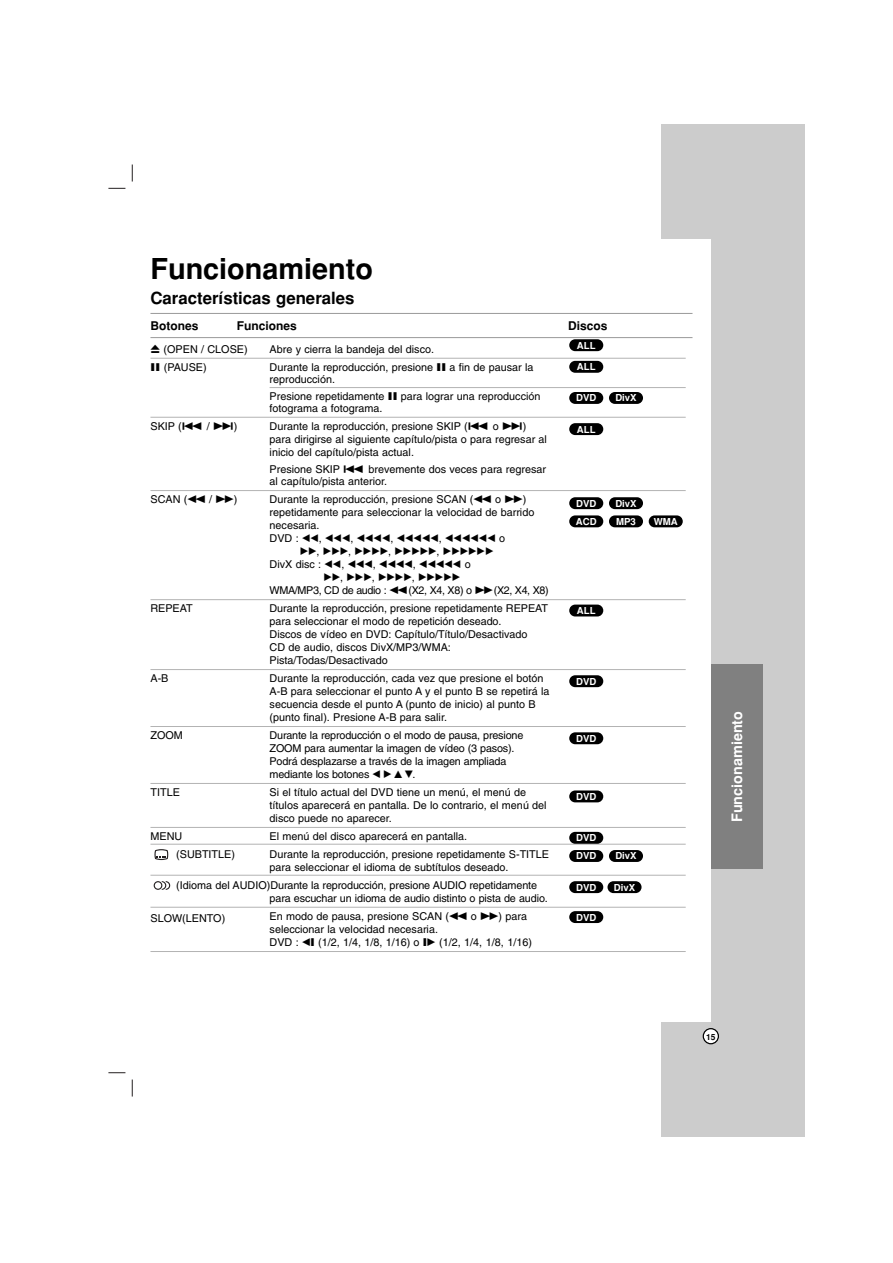
<style>
.page{position:relative;width:893px;height:1263px;background:#fff}
.page>*{position:absolute;margin:0;border:0;box-sizing:border-box;transform-origin:0 0}
.t1{font:700 28.8px "Helvetica";color:#000}
.t2{font:700 16.8px "Helvetica";color:#000}
.t3{font:700 14.4px "Helvetica";color:#fff}
.t4{font:700 12px "Helvetica";color:#000}
.t5{font:10.8px/12.9px "Helvetica";color:#000}
.t6{font:10.8px "Sony PS Common";color:#000}
.t7{font:10.8px "Helvetica";letter-spacing:-.035em;color:#000}
.t8{font:700 9.6px "Helvetica";color:#fff}
.t9{font:700 8.4px "Helvetica";color:#000}
.s1{font-family:"Sony PS Common"}
.s2{font-family:"Helvetica"}
</style>
<div class="page">
<svg style="left:132px;top:165px;width:1px;height:17px"></svg>
<svg style="left:132px;top:1080px;width:1px;height:17px"></svg>
<svg style="left:108px;top:188px;width:17px;height:1px"></svg>
<svg style="left:108px;top:1072px;width:17px;height:1px"></svg>
<div style="left:661px;top:124px;width:143px;height:1013px;background:#ccc"></div>
<div style="left:601px;top:239px;width:109px;height:783px;background:#fff"></div>
<svg style="left:702px;top:1028px;width:17px;height:16px"></svg>
<div style="left:710px;top:665px;width:52px;height:204px;background:#808080"></div>
<hr style="left:150px;top:313px;width:542px;height:1px;background:#999">
<hr style="left:150px;top:337px;width:542px;height:1px;background:#999">
<hr style="left:150px;top:358px;width:535px;height:1px;background:#b3b3b3">
<hr style="left:269px;top:387px;width:416px;height:1px;background:#b3b3b3">
<hr style="left:150px;top:417px;width:535px;height:1px;background:#b3b3b3">
<hr style="left:150px;top:490px;width:535px;height:1px;background:#b3b3b3">
<hr style="left:150px;top:599px;width:535px;height:1px;background:#b3b3b3">
<hr style="left:150px;top:669px;width:535px;height:1px;background:#b3b3b3">
<hr style="left:150px;top:726px;width:535px;height:1px;background:#b3b3b3">
<hr style="left:150px;top:783px;width:535px;height:1px;background:#b3b3b3">
<hr style="left:150px;top:827px;width:535px;height:1px;background:#b3b3b3">
<hr style="left:150px;top:844px;width:535px;height:1px;background:#b3b3b3">
<hr style="left:150px;top:875px;width:535px;height:1px;background:#b3b3b3">
<hr style="left:150px;top:907px;width:535px;height:1px;background:#b3b3b3">
<hr style="left:150px;top:951px;width:535px;height:1px;background:#b3b3b3">
<svg style="left:154px;top:881px;width:16px;height:9px"></svg>
<svg style="left:154px;top:849px;width:14px;height:11px"></svg>
<div style="left:569px;top:911px;width:34px;height:12px;background:#000;border-radius:6px"></div>
<div style="left:607px;top:881px;width:34px;height:12px;background:#000;border-radius:6px"></div>
<div style="left:569px;top:881px;width:34px;height:12px;background:#000;border-radius:6px"></div>
<div style="left:609px;top:850px;width:34px;height:12px;background:#000;border-radius:6px"></div>
<div style="left:569px;top:850px;width:34px;height:12px;background:#000;border-radius:6px"></div>
<div style="left:569px;top:832px;width:34px;height:12px;background:#000;border-radius:6px"></div>
<div style="left:569px;top:790px;width:34px;height:12px;background:#000;border-radius:6px"></div>
<div style="left:569px;top:732px;width:34px;height:12px;background:#000;border-radius:6px"></div>
<div style="left:569px;top:675px;width:34px;height:12px;background:#000;border-radius:6px"></div>
<div style="left:569px;top:605px;width:34px;height:11px;background:#000;border-radius:6px"></div>
<div style="left:648px;top:515px;width:34px;height:12px;background:#000;border-radius:6px"></div>
<div style="left:609px;top:515px;width:34px;height:12px;background:#000;border-radius:6px"></div>
<div style="left:569px;top:515px;width:34px;height:12px;background:#000;border-radius:6px"></div>
<div style="left:609px;top:497px;width:34px;height:12px;background:#000;border-radius:6px"></div>
<div style="left:569px;top:497px;width:34px;height:12px;background:#000;border-radius:6px"></div>
<div style="left:569px;top:423px;width:34px;height:12px;background:#000;border-radius:6px"></div>
<div style="left:609px;top:392px;width:34px;height:12px;background:#000;border-radius:6px"></div>
<div style="left:569px;top:392px;width:34px;height:12px;background:#000;border-radius:6px"></div>
<div style="left:569px;top:361px;width:34px;height:12px;background:#000;border-radius:6px"></div>
<div style="left:569px;top:339px;width:34px;height:12px;background:#000;border-radius:6px"></div>
<h1 class="t1" style="left:150px;top:258px;width:224px">Funcionamiento</h1>
<h2 class="t2" style="left:150px;top:292px;width:205px">Características generales</h2>
<p class="t4" style="left:150px;top:322px;width:49px">Botones</p>
<p class="t4" style="left:237px;top:322px;width:61px">Funciones</p>
<p class="t5" style="left:150px;top:344px;width:99px"><span class="s1">Z</span> (OPEN / CLOSE)</p>
<p class="t5" style="left:269px;top:344px;width:166px">Abre y cierra la bandeja del disco.</p>
<p class="t5" style="left:150px;top:361px;width:58px"><span class="s1">X</span> (PAUSE)</p>
<p class="t5" style="left:269px;top:362px;width:265px;line-height:12.1px">Durante la reproducción, presione <span class="s1">X</span> a fin de pausar la reproducción.</p>
<p class="t5" style="left:269px;top:391px;width:272px;line-height:12.1px">Presione repetidamente <span class="s1">X</span> para lograr una reproducción fotograma a fotograma.</p>
<p class="t5" style="left:150px;top:421px;width:88px">SKIP (<span class="s1">.</span> / <span class="s1">&gt;</span>)</p>
<p class="t5" style="left:269px;top:421px;width:279px">Durante la reproducción, presione SKIP (<span class="s1">.</span> o <span class="s1">&gt;</span>) para dirigirse al siguiente capítulo/pista o para regresar al inicio del capítulo/pista actual.</p>
<p class="t5" style="left:269px;top:464px;width:278px;line-height:12.1px">Presione SKIP <span class="s1">.</span> brevemente dos veces para regresar al capítulo/pista anterior.</p>
<p class="t5" style="left:150px;top:494px;width:88px">SCAN (<span class="s1">M</span> / <span class="s1">M</span>)</p>
<p class="t5" style="left:269px;top:494px;width:266px">Durante la reproducción, presione SCAN (<span class="s1">M</span> o <span class="s1">M</span>) repetidamente para seleccionar la velocidad de barrido necesaria.</p>
<p class="t6" style="left:269px;top:532px;width:237px"><span class="s2">DVD :</span> BB<span class="s2">,</span> BBB<span class="s2">,</span> BBBB<span class="s2">,</span> BBBBB<span class="s2">,</span> BBBBBB <span class="s2">o</span></p>
<p class="t6" style="left:300px;top:545px;width:195px">BB<span class="s2">,</span> BBB<span class="s2">,</span> BBBB<span class="s2">,</span> BBBBB<span class="s2">,</span> BBBBBB</p>
<p class="t6" style="left:269px;top:558px;width:203px"><span class="s2">DivX disc :</span> BB<span class="s2">,</span> BBB<span class="s2">,</span> BBBB<span class="s2">,</span> BBBBB <span class="s2">o</span></p>
<p class="t6" style="left:323px;top:571px;width:138px">BB<span class="s2">,</span> BBB<span class="s2">,</span> BBBB<span class="s2">,</span> BBBBB</p>
<p class="t7" style="left:269px;top:586px;width:280px">WMA/MP3, CD de audio : <span class="s1">M</span> (X2, X4, X8) o <span class="s1">M</span> (X2, X4, X8)</p>
<p class="t5" style="left:150px;top:603px;width:44px">REPEAT</p>
<p class="t5" style="left:269px;top:603px;width:280px">Durante la reproducción, presione repetidamente REPEAT para seleccionar el modo de repetición deseado.<br>Discos de vídeo en DVD: Capítulo/Título/Desactivado<br>CD de audio, discos DivX/MP3/WMA:<br>Pista/Todas/Desactivado</p>
<p class="t5" style="left:150px;top:673px;width:20px">A-B</p>
<p class="t5" style="left:269px;top:673px;width:281px">Durante la reproducción, cada vez que presione el botón A-B para seleccionar el punto A y el punto B se repetirá la secuencia desde el punto A (punto de inicio) al punto B (punto final). Presione A-B para salir.</p>
<p class="t5" style="left:150px;top:730px;width:34px">ZOOM</p>
<p class="t5" style="left:269px;top:730px;width:255px">Durante la reproducción o el modo de pausa, presione ZOOM para aumentar la imagen de vídeo (3 pasos).<br>Podrá desplazarse a través de la imagen ampliada mediante los botones <span class="s1">B B V V</span>.</p>
<p class="t5" style="left:150px;top:787px;width:31px">TITLE</p>
<p class="t5" style="left:269px;top:787px;width:278px">Si el título actual del DVD tiene un menú, el menú de títulos aparecerá en pantalla. De lo contrario, el menú del disco puede no aparecer.</p>
<p class="t5" style="left:150px;top:831px;width:33px">MENU</p>
<p class="t5" style="left:269px;top:831px;width:199px">El menú del disco aparecerá en pantalla.</p>
<p class="t5" style="left:176px;top:849px;width:60px">(SUBTITLE)</p>
<p class="t5" style="left:269px;top:849px;width:281px">Durante la reproducción, presione repetidamente S-TITLE para seleccionar el idioma de subtítulos deseado.</p>
<p class="t5" style="left:269px;top:880px;width:280px;text-indent:-93px">(Idioma del AUDIO)Durante la reproducción, presione AUDIO repetidamente para escuchar un idioma de audio distinto o pista de audio.</p>
<p class="t5" style="left:150px;top:913px;width:76px">SLOW(LENTO)</p>
<p class="t5" style="left:269px;top:911px;width:264px">En modo de pausa, presione SCAN (<span class="s1">M</span> o <span class="s1">M</span>) para seleccionar la velocidad necesaria.<br>DVD : <span class="s1">T</span> (1/2, 1/4, 1/8, 1/16) o <span class="s1">T</span> (1/2, 1/4, 1/8, 1/16)</p>
<p class="t4" style="left:568px;top:321px;width:41px">Discos</p>
<p class="t8" style="left:577px;top:342px;width:20px">ALL</p>
<p class="t8" style="left:577px;top:363px;width:20px">ALL</p>
<p class="t8" style="left:576px;top:395px;width:22px">DVD</p>
<p class="t8" style="left:615px;top:395px;width:23px">DivX</p>
<p class="t8" style="left:577px;top:426px;width:20px">ALL</p>
<p class="t8" style="left:576px;top:500px;width:22px">DVD</p>
<p class="t8" style="left:615px;top:500px;width:23px">DivX</p>
<p class="t8" style="left:576px;top:518px;width:22px">ACD</p>
<p class="t8" style="left:616px;top:518px;width:21px">MP3</p>
<p class="t8" style="left:653px;top:518px;width:25px">WMA</p>
<p class="t8" style="left:577px;top:607px;width:20px">ALL</p>
<p class="t8" style="left:576px;top:678px;width:22px">DVD</p>
<p class="t8" style="left:576px;top:735px;width:22px">DVD</p>
<p class="t8" style="left:576px;top:793px;width:22px">DVD</p>
<p class="t8" style="left:576px;top:834px;width:22px">DVD</p>
<p class="t8" style="left:576px;top:853px;width:22px">DVD</p>
<p class="t8" style="left:615px;top:853px;width:23px">DivX</p>
<p class="t8" style="left:576px;top:884px;width:22px">DVD</p>
<p class="t8" style="left:614px;top:884px;width:23px">DivX</p>
<p class="t8" style="left:576px;top:914px;width:22px">DVD</p>
<h3 class="t3" style="left:731px;top:822px;width:113px;rotate:-90deg">Funcionamiento</h3>
<p class="t9" style="left:706px;top:1034px;width:11px">15</p>
</div>
